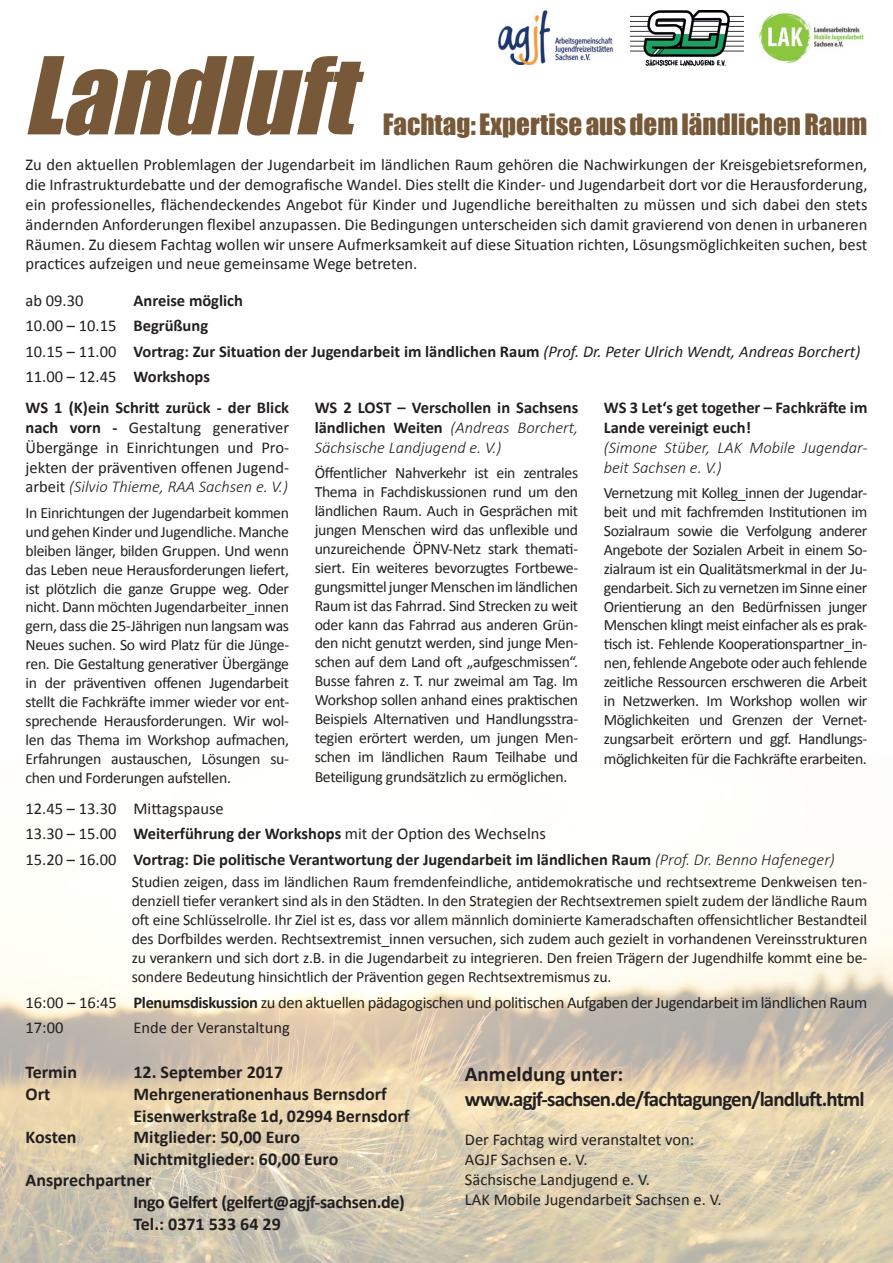
<style>
.page{position:relative;width:893px;height:1263px;background:#fff}
.page>*{position:absolute;margin:0;border:0;box-sizing:border-box;transform-origin:0 0}
.t1{font:italic 99px "Impact";color:#775939}
.t2{font:27px "Impact";color:#775939}
.t3{font:700 21px/25.2px "Calibri";letter-spacing:-.04em;color:#231f20}
.t4{font:700 18px/21.6px "Calibri";color:#231f20}
.t5{font:700 18px "Calibri";letter-spacing:-.02em;color:#231f20}
.t6{font:16.5px/19.8px "Calibri";color:#231f20;text-align:justify}
.t7{font:700 16.5px/25.5px "Calibri";color:#231f20}
.t8{font:16.5px/25.5px "Calibri";letter-spacing:-.02em;color:#231f20}
.t9{font:italic 300 16.5px/19.8px "Calibri";color:#231f20}
.t10{font:15.75px/18.9px "Calibri";letter-spacing:-.02em;color:#231f20;text-align:justify}
.s1{font-weight:400}
.s2{font-weight:400;font-style:italic}
.s3{font-weight:700}
.s4{font-weight:300;font-style:italic}
</style>
<div class="page">
<img style="left:0;top:893px;width:893px;height:370px">
<img style="left:758px;top:11px;width:106px;height:53px">
<img style="left:630px;top:11px;width:114px;height:54px">
<img style="left:499px;top:11px;width:115px;height:54px">
<h1 class="t1" style="left:23px;top:19px;width:361px">Landluft</h1>
<h2 class="t2" style="left:383px;top:103px;width:486px">Fachtag: Expertise aus dem ländlichen Raum</h2>
<p class="t6" style="left:26px;top:155px;width:843px">Zu den aktuellen Problemlagen der Jugendarbeit im ländlichen Raum gehören die Nachwirkungen der Kreisgebietsreformen, die Infrastrukturdebatte und der demografische Wandel. Dies stellt die Kinder- und Jugendarbeit dort vor die Herausforderung, ein professionelles, flächendeckendes Angebot für Kinder und Jugendliche bereithalten zu müssen und sich dabei den stets ändernden Anforderungen flexibel anzupassen. Die Bedingungen unterscheiden sich damit gravierend von denen in urbaneren Räumen. Zu diesem Fachtag wollen wir unsere Aufmerksamkeit auf diese Situation richten, Lösungsmöglichkeiten suchen, best practices aufzeigen und neue gemeinsame Wege betreten.</p>
<p class="t6" style="left:26px;top:290px;width:59px">ab 09.30</p>
<p class="t7" style="left:25px;top:287px;width:836px;text-indent:108px">Anreise möglich<br><span class="s1">10.00 – 10.15</span> Begrüßung<br><span class="s1">10.15 – 11.00</span> Vortrag: Zur Situation der Jugendarbeit im ländlichen Raum <span class="s2">(Prof. Dr. Peter Ulrich Wendt, Andreas Borchert)<br></span><span class="s1">11.00 – 12.45</span> Workshops</p>
<p class="t6" style="left:26px;top:398px;width:265px"><span class="s3">WS 1 (K)ein Schritt zurück - der Blick nach vorn -</span> Gestaltung generativer Übergänge in Einrichtungen und Pro&shy;jekten der präventiven offenen Jugend&shy;arbeit <span class="s4">(Silvio Thieme, RAA Sachsen e. V.)</span></p>
<p class="t10" style="left:26px;top:503px;width:265px">In Einrichtungen der Jugendarbeit kommen und gehen Kinder und Jugendliche. Manche bleiben länger, bilden Gruppen. Und wenn das Leben neue Herausforderungen liefert, ist plötzlich die ganze Gruppe weg. Oder nicht. Dann möchten Jugendarbeiter_innen gern, dass die 25-Jährigen nun langsam was Neues suchen. So wird Platz für die Jünge&shy;ren. Die Gestaltung generativer Übergänge in der präventiven offenen Jugendarbeit stellt die Fachkräfte immer wieder vor ent&shy;sprechende Herausforderungen. Wir wol&shy;len das Thema im Workshop aufmachen, Erfahrungen austauschen, Lösungen su&shy;chen und Forderungen aufstellen.</p>
<p class="t7" style="left:315px;top:398px;width:265px;line-height:19.8px;text-align:justify">WS 2 LOST – Verschollen in Sachsens ländlichen Weiten <span class="s4">(Andreas Borchert, Sächsische Landjugend e. V.)</span></p>
<p class="t10" style="left:315px;top:464px;width:265px">Öffentlicher Nahverkehr ist ein zentrales Thema in Fachdiskussionen rund um den ländlichen Raum. Auch in Gesprächen mit jungen Menschen wird das unflexible und unzureichende ÖPNV-Netz stark themati&shy;siert. Ein weiteres bevorzugtes Fortbewe&shy;gungsmittel junger Menschen im ländlichen Raum ist das Fahrrad. Sind Strecken zu weit oder kann das Fahrrad aus anderen Grün&shy;den nicht genutzt werden, sind junge Men&shy;schen auf dem Land oft „aufgeschmissen“.<br>Busse fahren z. T. nur zweimal am Tag. Im Workshop sollen anhand eines praktischen Beispiels Alternativen und Handlungsstra&shy;tegien erörtert werden, um jungen Men&shy;schen im ländlichen Raum Teilhabe und Beteiligung grundsätzlich zu ermöglichen.</p>
<p class="t7" style="left:604px;top:398px;width:265px;line-height:19.8px">WS 3 Let‘s get together – Fachkräfte im<br>Lande vereinigt euch!</p>
<p class="t9" style="left:604px;top:437px;width:265px">(Simone Stüber, LAK Mobile Jugendar&shy;beit Sachsen e. V.)</p>
<p class="t10" style="left:604px;top:483px;width:265px">Vernetzung mit Kolleg_innen der Jugendar&shy;beit und mit fachfremden Institutionen im Sozialraum sowie die Verfolgung anderer Angebote der Sozialen Arbeit in einem So&shy;zialraum ist ein Qualitätsmerkmal in der Ju&shy;gendarbeit. Sich zu vernetzen im Sinne einer Orientierung an den Bedürfnissen junger Menschen klingt meist einfacher als es prak&shy;tisch ist. Fehlende Kooperationspartner_in&shy;nen, fehlende Angebote oder auch fehlende zeitliche Ressourcen erschweren die Arbeit in Netzwerken. Im Workshop wollen wir Möglichkeiten und Grenzen der Vernet&shy;zungsarbeit erörtern und ggf. Handlungs&shy;möglichkeiten für die Fachkräfte erarbeiten.</p>
<p class="t7" style="left:26px;top:796px;width:811px"><span class="s1">12.45 – 13.30 Mittagspause<br>13.30 – 15.00</span> Weiterführung der Workshops <span class="s1">mit der Option des Wechselns<br>15.20 – 16.00</span> Vortrag: Die politische Verantwortung der Jugendarbeit im ländlichen Raum <span class="s4">(Prof. Dr. Benno Hafeneger)</span></p>
<p class="t10" style="left:132px;top:873px;width:737px">Studien zeigen, dass im ländlichen Raum fremdenfeindliche, antidemokratische und rechtsextreme Denkweisen ten&shy;denziell tiefer verankert sind als in den Städten. In den Strategien der Rechtsextremen spielt zudem der ländliche Raum oft eine Schlüsselrolle. Ihr Ziel ist es, dass vor allem männlich dominierte Kameradschaften offensichtlicher Bestandteil des Dorfbildes werden. Rechtsextremist_innen versuchen, sich zudem auch gezielt in vorhandenen Vereinsstrukturen zu verankern und sich dort z.B. in die Jugendarbeit zu integrieren. Den freien Trägern der Jugendhilfe kommt eine be&shy;sondere Bedeutung hinsichtlich der Prävention gegen Rechtsextremismus zu.</p>
<p class="t8" style="left:26px;top:989px;width:843px">16:00 – 16:45 <span class="s3">Plenumsdiskussion</span> zu den aktuellen pädagogischen und politischen Aufgaben der Jugendarbeit im ländlichen Raum<br>17:00</p>
<p class="t6" style="left:134px;top:1018px;width:158px">Ende der Veranstaltung</p>
<p class="t4" style="left:26px;top:1061px;width:53px">Termin</p>
<p class="t4" style="left:134px;top:1061px;width:151px">12. September 2017</p>
<p class="t4" style="left:26px;top:1083px;width:26px">Ort</p>
<p class="t4" style="left:134px;top:1083px;width:278px">Mehrgenerationenhaus Bernsdorf<br>Eisenwerkstraße 1d, 02994 Bernsdorf</p>
<p class="t4" style="left:26px;top:1126px;width:52px">Kosten</p>
<p class="t4" style="left:134px;top:1126px;width:168px">Mitglieder: 50,00 Euro</p>
<p class="t4" style="left:134px;top:1148px;width:206px">Nichtmitglieder: 60,00 Euro</p>
<p class="t4" style="left:26px;top:1169px;width:128px">Ansprechpartner</p>
<p class="t5" style="left:134px;top:1190px;width:273px">Ingo Gelfert (gelfert@agjf-sachsen.de)</p>
<p class="t4" style="left:134px;top:1213px;width:149px">Tel.: 0371 533 64 29</p>
<h3 class="t3" style="left:465px;top:1061px;width:401px">Anmeldung unter: www.agjf-sachsen.de/fachtagungen/landluft.html</h3>
<p class="t6" style="left:465px;top:1130px;width:258px;text-align:left">Der Fachtag wird veranstaltet von:<br>AGJF Sachsen e. V.<br>Sächsische Landjugend e. V.<br>LAK Mobile Jugendarbeit Sachsen e. V.</p>
</div>
